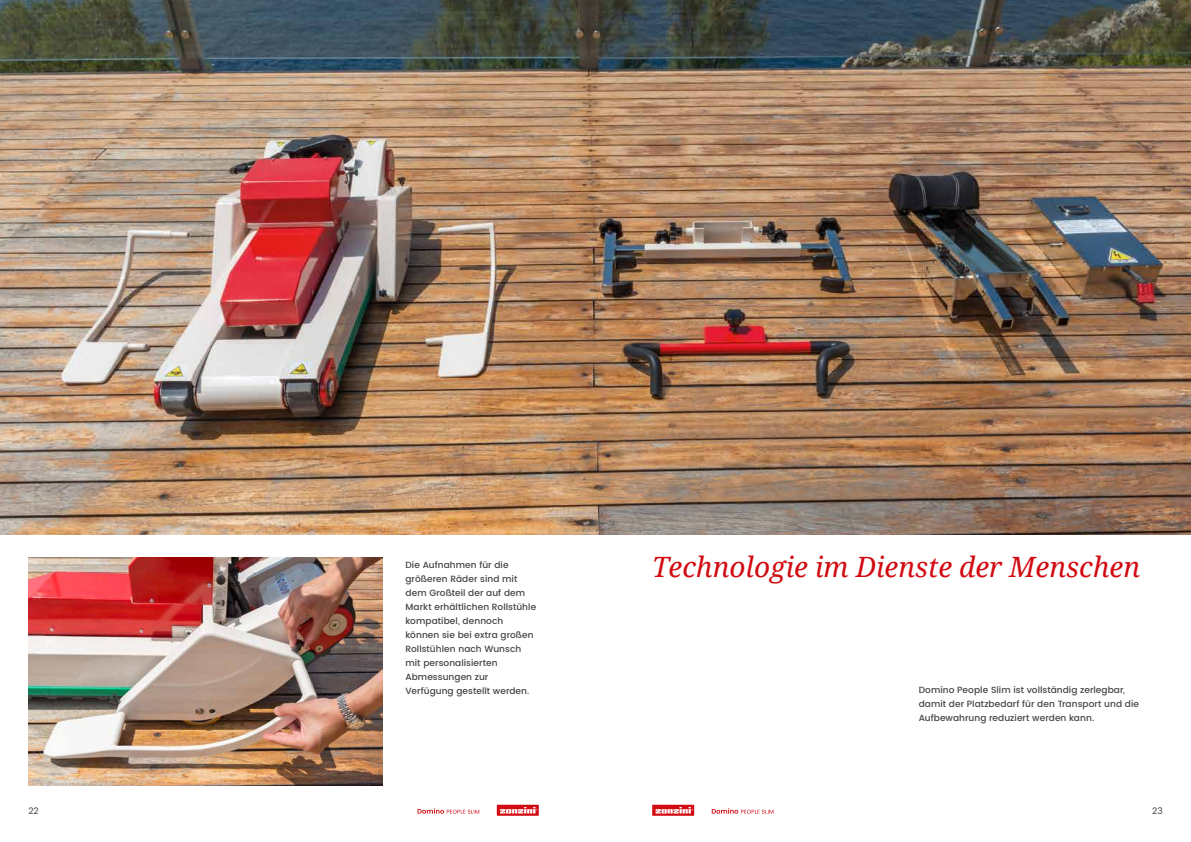
<style>
.page{position:relative;width:1191px;height:842px;background:#fff}
.page>*{position:absolute;margin:0;border:0;box-sizing:border-box;transform-origin:0 0}
.t1{font:italic 28px "Noto Serif";color:#d20a11}
.t2{font:500 9px/14px "Poppins";letter-spacing:.005em;color:#454444}
.t3{font:9px "Poppins";color:#454444}
</style>
<div class="page">
<svg style="left:652px;top:805px;width:42px;height:11px"></svg>
<svg style="left:655px;top:807px;width:38px;height:6px"></svg>
<svg style="left:497px;top:805px;width:42px;height:11px"></svg>
<svg style="left:500px;top:807px;width:37px;height:6px"></svg>
<svg style="left:711px;top:808px;width:62px;height:6px"></svg>
<svg style="left:417px;top:808px;width:62px;height:6px"></svg>
<img style="left:0;top:0;width:1191px;height:535px">
<img style="left:28px;top:557px;width:355px;height:228px">
<p class="t2" style="left:405px;top:558px;width:132px">Die Aufnahmen für die größeren Räder sind mit dem Großteil der auf dem<br>Markt erhältlichen Rollstühle kompatibel, dennoch können sie bei extra großen<br>Rollstühlen nach Wunsch mit personalisierten<br>Abmessungen zur<br>Verfügung gestellt werden.</p>
<h1 class="t1" style="left:652px;top:548px;width:489px">Technologie im Dienste der Menschen</h1>
<p class="t2" style="left:918px;top:683px;width:222px">Domino People Slim ist vollständig zerlegbar, damit der Platzbedarf für den Transport und die<br>Aufbewahrung reduziert werden kann.</p>
<p class="t3" style="left:28px;top:804px;width:12px">22</p>
<p class="t3" style="left:1152px;top:804px;width:12px">23</p>
</div>
